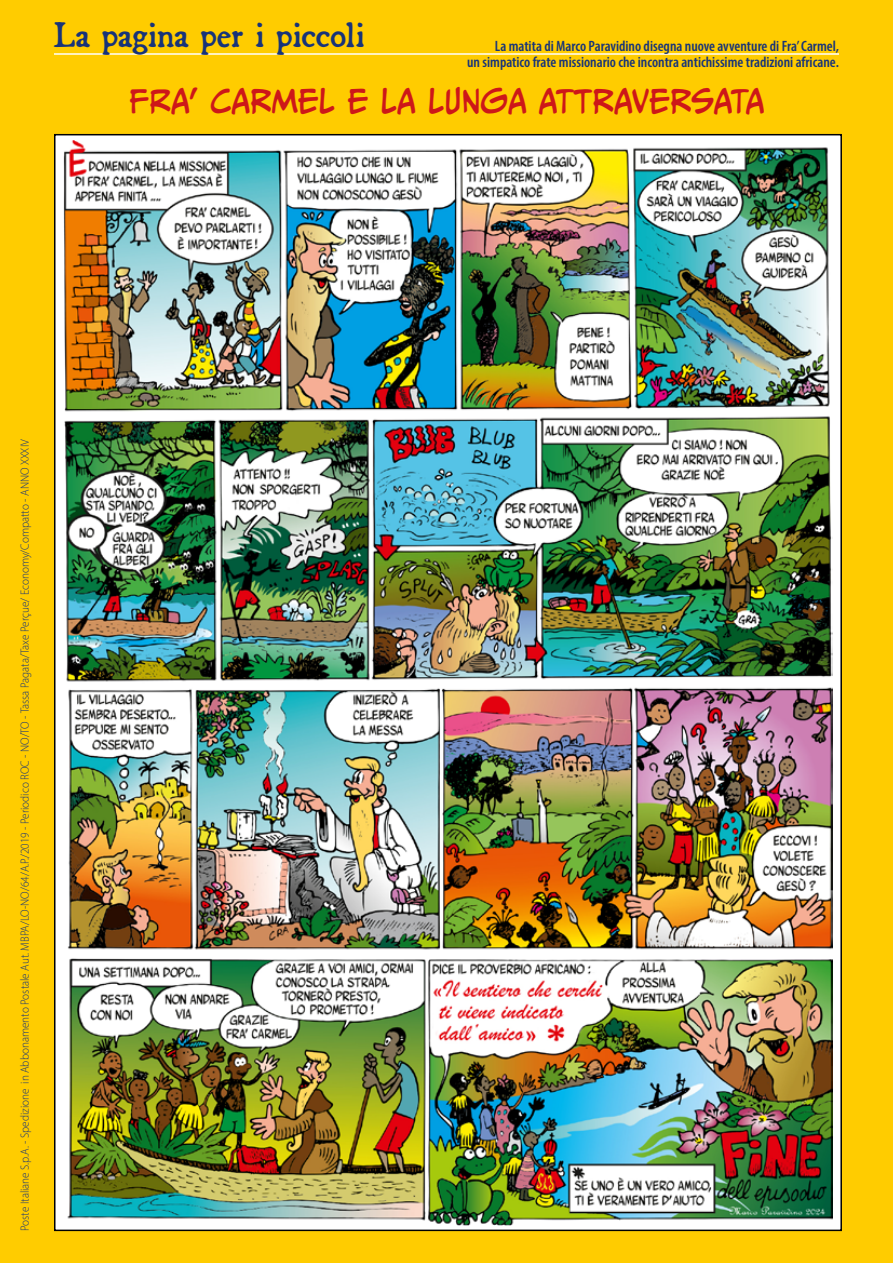
<style>
.page{position:relative;width:893px;height:1263px;background:#fc0}
.page>*{position:absolute;margin:0;border:0;box-sizing:border-box;transform-origin:0 0}
.t1{font:37.5px "Broadsheet";color:#173379}
.t2{font:30px "CC Meanwhile";color:#cd1719}
.t3{font:600 condensed 15px/16.5px "Myriad Pro";color:#173379;text-align:right}
.t4{font:300 12px "Myriad Pro";color:#173379;scale:.93 1}
</style>
<div class="page">
<hr style="left:54px;top:53px;width:785px;height:2px;background:#fff">
<div style="left:54px;top:134px;width:788px;height:1097px;background:#fff;border:2px solid #000"></div>
<img style="left:63px;top:140px;width:769px;height:1085px">
<h1 class="t1" style="left:54px;top:6px;width:313px">La pagina per i piccoli</h1>
<p class="t3" style="left:467px;top:37px;width:373px">La matita di Marco Paravidino disegna nuove avventure di Fra’ Carmel,<br>un simpatico frate missionario che incontra antichissime tradizioni africane.</p>
<h2 class="t2" style="left:129px;top:82px;width:636px">FRA’ CARMEL E LA LUNGA ATTRAVERSATA</h2>
<p class="t4" style="left:18px;top:1231px;width:853px;rotate:-90deg">Poste Italiane S.p.A. - Spedizione in Abbonamento Postale Aut. MBPA/LO-NO/64/A.P./2019 - Periodico ROC - NO/TO - Tassa Pagata/Taxe Perçue/ Economy/Compatto - ANNO XXXIV</p>
</div>
